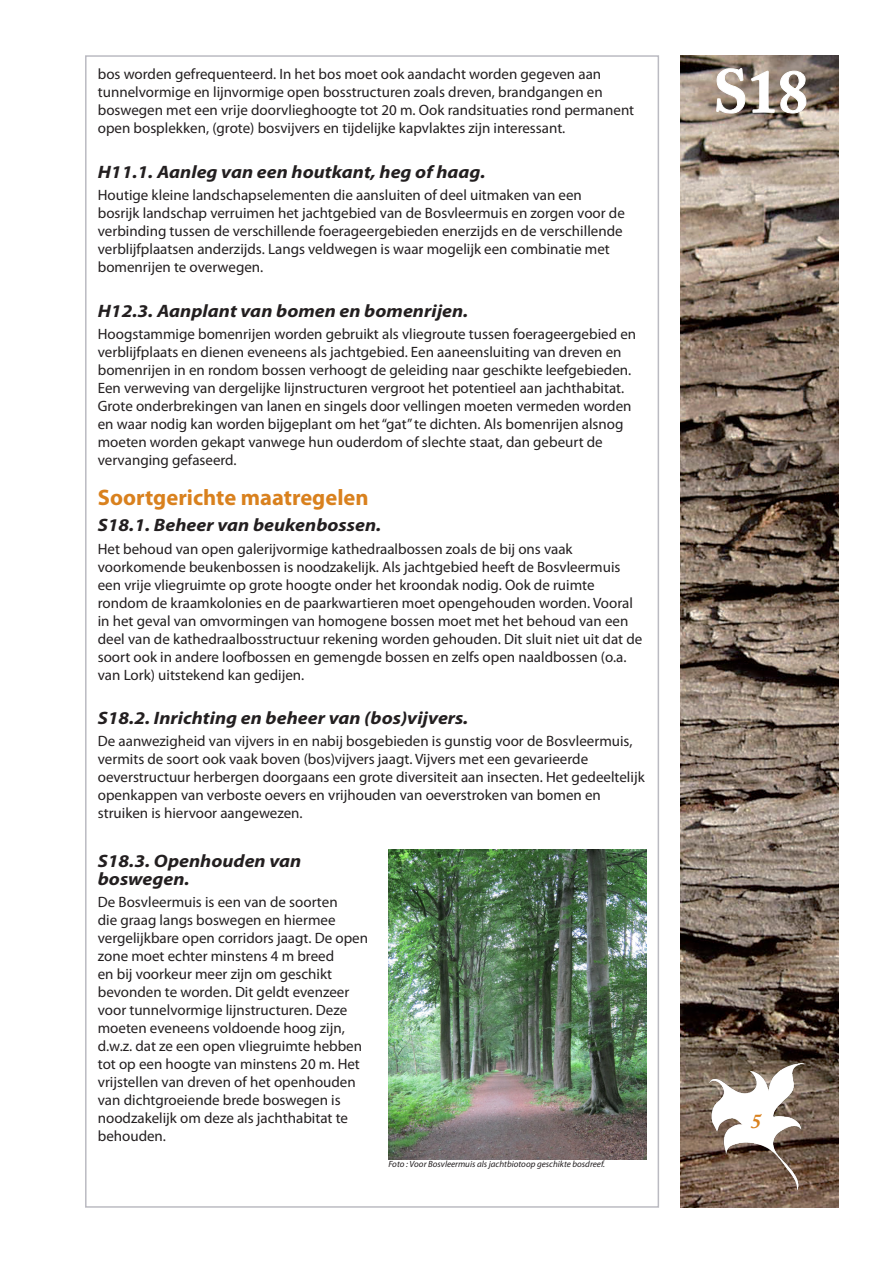
<style>
.page{position:relative;width:893px;height:1263px;background:#fff}
.page>*{position:absolute;margin:0;border:0;box-sizing:border-box;transform-origin:0 0}
.t1{font:700 60px "Adobe Caslon Pro";color:#fff}
.soort1{font:700 22.5px "Myriad Pro";color:#d9811e}
.SOORT_B{font:italic 700 21px "Adobe Caslon Pro";color:#d9811e}
.soort2{font:italic 700 18px/18px "Myriad Pro";color:#231f20;scale:1.1 1}
.soort_alinea{font:15px/18px "Myriad Pro";color:#231f20}
.soort_voet{font:italic 9px "Myriad Pro";color:#231f20}
</style>
<div class="page">
<img style="left:680px;top:55px;width:159px;height:1153px">
<svg style="left:716px;top:68px;width:91px;height:46px;background:#97897d"></svg>
<img style="left:709px;top:1063px;width:96px;height:128px">
<img style="left:388px;top:849px;width:258px;height:310px">
<p class="soort_alinea" style="left:98px;top:65px;width:538px">bos worden gefrequenteerd. In het bos moet ook aandacht worden gegeven aan tunnelvormige en lijnvormige open bosstructuren zoals dreven, brandgangen en boswegen met een vrije doorvlieghoogte tot 20 m. Ook randsituaties rond permanent open bosplekken, (grote) bosvijvers en tijdelijke kapvlaktes zijn interessant.</p>
<p class="soort2" style="left:98px;top:162px;width:354px">H11.1. Aanleg van een houtkant, heg of haag.</p>
<p class="soort_alinea" style="left:98px;top:186px;width:529px">Houtige kleine landschapselementen die aansluiten of deel uitmaken van een bosrijk landschap verruimen het jachtgebied van de Bosvleermuis en zorgen voor de verbinding tussen de verschillende foerageergebieden enerzijds en de verschillende verblijfplaatsen anderzijds. Langs veldwegen is waar mogelijk een combinatie met bomenrijen te overwegen.</p>
<p class="soort2" style="left:98px;top:301px;width:338px">H12.3. Aanplant van bomen en bomenrijen.</p>
<p class="soort_alinea" style="left:98px;top:325px;width:540px">Hoogstammige bomenrijen worden gebruikt als vliegroute tussen foerageergebied en verblijfplaats en dienen eveneens als jachtgebied. Een aaneensluiting van dreven en bomenrijen in en rondom bossen verhoogt de geleiding naar geschikte leefgebieden.<br>Een verweving van dergelijke lijnstructuren vergroot het potentieel aan jachthabitat.<br>Grote onderbrekingen van lanen en singels door vellingen moeten vermeden worden en waar nodig kan worden bijgeplant om het “gat” te dichten. Als bomenrijen alsnog moeten worden gekapt vanwege hun ouderdom of slechte staat, dan gebeurt de vervanging gefaseerd.</p>
<p class="soort1" style="left:98px;top:483px;width:272px">Soortgerichte maatregelen</p>
<p class="soort2" style="left:98px;top:516px;width:259px">S18.1. Beheer van beukenbossen.</p>
<p class="soort_alinea" style="left:98px;top:539px;width:546px">Het behoud van open galerijvormige kathedraalbossen zoals de bij ons vaak voorkomende beukenbossen is noodzakelijk. Als jachtgebied heeft de Bosvleermuis een vrije vliegruimte op grote hoogte onder het kroondak nodig. Ook de ruimte rondom de kraamkolonies en de paarkwartieren moet opengehouden worden. Vooral in het geval van omvormingen van homogene bossen moet met het behoud van een deel van de kathedraalbosstructuur rekening worden gehouden. Dit sluit niet uit dat de soort ook in andere loofbossen en gemengde bossen en zelfs open naaldbossen (o.a. van Lork) uitstekend kan gedijen.</p>
<p class="soort2" style="left:98px;top:708px;width:338px">S18.2. Inrichting en beheer van (bos)vijvers.</p>
<p class="soort_alinea" style="left:98px;top:732px;width:548px">De aanwezigheid van vijvers in en nabij bosgebieden is gunstig voor de Bosvleermuis, vermits de soort ook vaak boven (bos)vijvers jaagt. Vijvers met een gevarieerde oeverstructuur herbergen doorgaans een grote diversiteit aan insecten. Het gedeeltelijk openkappen van verboste oevers en vrijhouden van oeverstroken van bomen en struiken is hiervoor aangewezen.</p>
<p class="soort2" style="left:98px;top:851px;width:187px">S18.3. Openhouden van boswegen.</p>
<p class="soort_alinea" style="left:98px;top:892px;width:272px">De Bosvleermuis is een van de soorten<br>die graag langs boswegen en hiermee vergelijkbare open corridors jaagt. De open zone moet echter minstens 4 m breed<br>en bij voorkeur meer zijn om geschikt bevonden te worden. Dit geldt evenzeer voor tunnelvormige lijnstructuren. Deze moeten eveneens voldoende hoog zijn, d.w.z. dat ze een open vliegruimte hebben tot op een hoogte van minstens 20 m. Het vrijstellen van dreven of het openhouden van dichtgroeiende brede boswegen is noodzakelijk om deze als jachthabitat te behouden.</p>
<p class="soort_voet" style="left:388px;top:1158px;width:218px">Foto : Voor Bosvleermuis als jachtbiotoop geschikte bosdreef.</p>
<h1 class="t1" style="left:713px;top:56px;width:96px">S18</h1>
<p class="SOORT_B" style="left:751px;top:1108px;width:12px">5</p>
</div>
